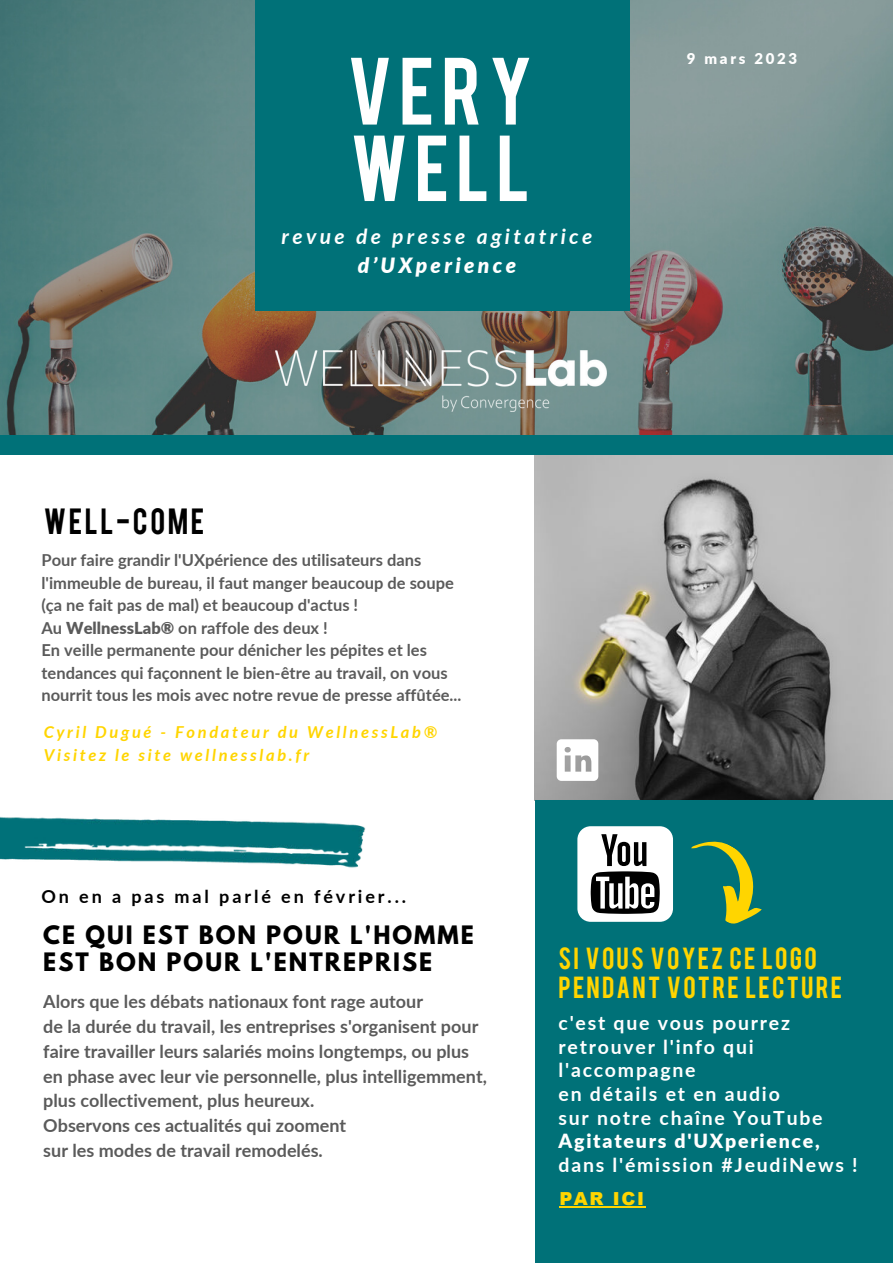
<style>
.page{position:relative;width:893px;height:1264px;background:#fff}
.page>*{position:absolute;margin:0;border:0;box-sizing:border-box;transform-origin:0 0}
.t1{font:75px "Bebas";color:#fff}
.t2{font:73.5px "Bebas";color:#fff}
.t3{font:28.65px "Bebas";letter-spacing:.09em;color:#000}
.t4{font:24px/29.2px "Bebas";letter-spacing:.09em;color:#ffd500}
.t5{font:700 22.5px/27px "League Spartan";letter-spacing:.09em;color:#000}
.t6{font:italic 700 21px "Lato";letter-spacing:.16em;color:#fff}
.t7{font:italic 900 21px "Lato";letter-spacing:.16em;color:#fff}
.t8{font:700 19.5px/23.5px "Lato";letter-spacing:.09em;color:#fff}
.t9{font:900 19.5px "Lato";letter-spacing:.09em;color:#fff}
.t10{font:700 18px/24.8px "Lato";color:#000}
.t11{font:700 18px "Lato";letter-spacing:.16em;color:#000}
.t12{font:900 18px "Arial";letter-spacing:.09em;color:#ffd500}
.t13{font:700 16.5px/22.5px "Lato";color:#000}
.t14{font:italic 700 16.5px/22.5px "Lato";letter-spacing:.16em;color:#ffd500}
.t15{font:900 15px "Lato";letter-spacing:.18em;color:#fff}
.s1{font-weight:900}
</style>
<div class="page">
<img style="left:0;top:0;width:892px;height:435px">
<div style="left:256px;top:0;width:373px;height:310px;background:#007178"></div>
<img style="left:535px;top:454px;width:357px;height:346px">
<div style="left:0;top:435px;width:892px;height:19px;background:#007178"></div>
<img style="left:276px;top:350px;width:330px;height:61px">
<svg style="left:556px;top:739px;width:42px;height:42px"></svg>
<div style="left:535px;top:800px;width:357px;height:462px;background:#007178"></div>
<svg style="left:691px;top:841px;width:70px;height:83px"></svg>
<div style="left:577px;top:826px;width:96px;height:95px;background:#fff;border-radius:13px"></div>
<svg style="left:590px;top:834px;width:69px;height:79px"></svg>
<img style="left:0;top:817px;width:366px;height:51px">
<hr style="left:559px;top:1206px;width:86px;height:1px;background:#ffd500">
<h1 class="t1" style="left:347px;top:37px;width:187px">VERY</h1>
<h2 class="t2" style="left:350px;top:115px;width:181px">WELL</h2>
<p class="t6" style="left:281px;top:221px;width:312px">revue de presse agitatrice</p>
<p class="t7" style="left:358px;top:249px;width:160px">d’UXperience</p>
<h3 class="t3" style="left:44px;top:501px;width:162px">WELL-COME</h3>
<p class="t13" style="left:41px;top:548px;width:421px">Pour faire grandir l'UXpérience des utilisateurs dans l'immeuble de bureau, il faut manger beaucoup de soupe (ça ne fait pas de mal) et beaucoup d'actus !<br>Au <span class="s1">WellnessLab®</span> on raffole des deux !<br>En veille permanente pour dénicher les pépites et les tendances qui façonnent le bien-être au travail, on vous nourrit tous les mois avec notre revue de presse affûtée...</p>
<p class="t14" style="left:44px;top:720px;width:395px">Cyril Dugué - Fondateur du WellnessLab®<br>Visitez le site wellnesslab.fr</p>
<p class="t15" style="left:686px;top:47px;width:112px">9 mars 2023</p>
<p class="t11" style="left:41px;top:883px;width:366px">On en a pas mal parlé en février...</p>
<h3 class="t5" style="left:43px;top:921px;width:432px">CE QUI EST BON POUR L'HOMME<br>EST BON POUR L'ENTREPRISE</h3>
<p class="t10" style="left:43px;top:988px;width:445px">Alors que les débats nationaux font rage autour<br>de la durée du travail, les entreprises s'organisent pour faire travailler leurs salariés moins longtemps, ou plus en phase avec leur vie personnelle, plus intelligemment, plus collectivement, plus heureux.<br>Observons ces actualités qui zooment<br>sur les modes de travail remodelés.</p>
<h3 class="t4" style="left:558px;top:942px;width:285px">SI VOUS VOYEZ CE LOGO<br>PENDANT VOTRE LECTURE</h3>
<p class="t8" style="left:558px;top:1010px;width:265px">c'est que vous pourrez retrouver l'info qui l'accompagne<br>en détails et en audio<br>sur notre chaîne YouTube</p>
<p class="t9" style="left:558px;top:1126px;width:263px">Agitateurs d'UXperience,</p>
<p class="t8" style="left:558px;top:1152px;width:301px">dans l'émission #JeudiNews !</p>
<p class="t12" style="left:559px;top:1185px;width:86px">PAR ICI</p>
</div>
